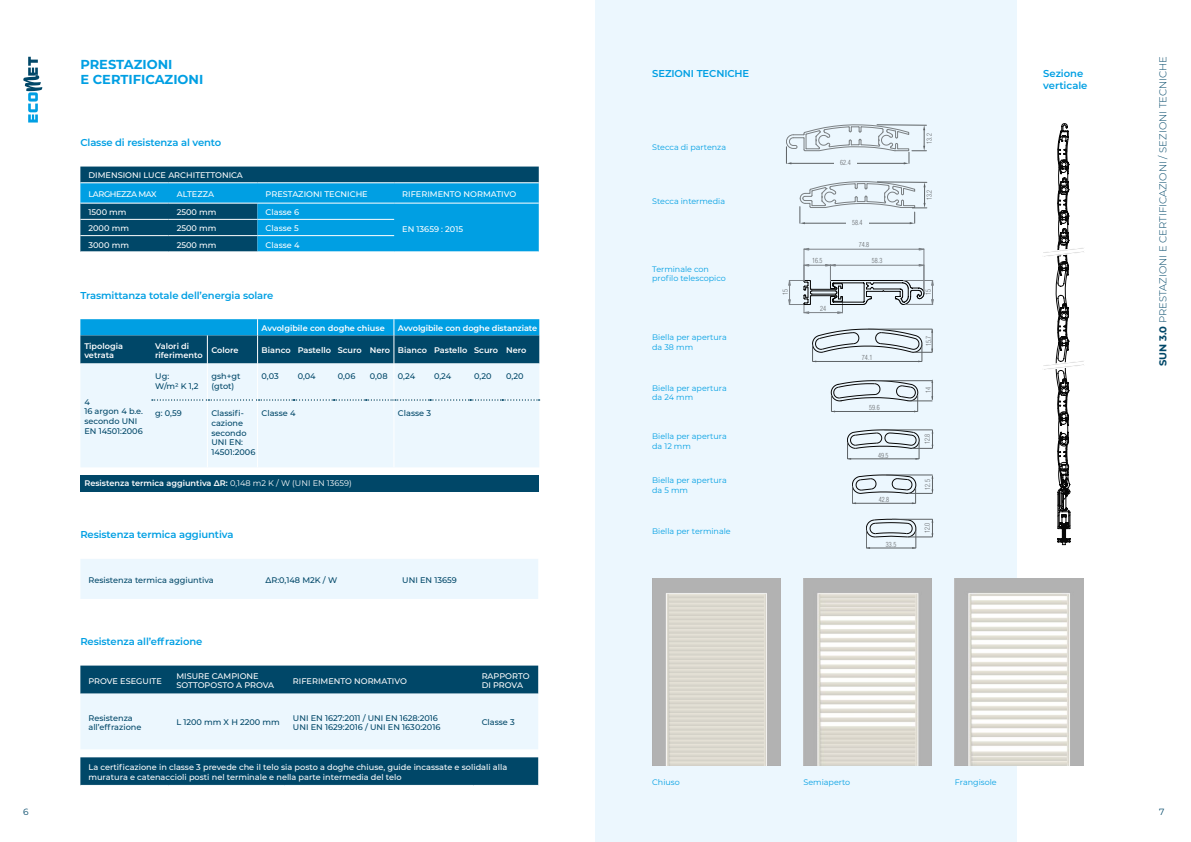
<style>
.page{position:relative;width:1191px;height:842px;background:#fff}
.page>*{position:absolute;margin:0;border:0;box-sizing:border-box;transform-origin:0 0}
.t1{font:700 13px/15px "Montserrat";color:#009fe3}
.t2{font:600 10px/12px "Montserrat";letter-spacing:-.01em;color:#009fe3}
.t3{font:300 10px "Montserrat";color:#004768}
.t4{font:9px "Montserrat";color:#004768}
.t5{font:500 8.2px/9.8px "Montserrat";color:#fff}
.t6{font:500 8.2px/9.8px "Montserrat";color:#004768}
.t7{font:600 8.2px/9.8px "Montserrat";color:#fff}
.t8{font:500 8.2px "Montserrat";letter-spacing:-.05em;color:#fff}
.t9{font:8px/9.6px "Montserrat";color:#009fe3}
.t10{font:300 condensed 6.9px "Helvetica";color:#727070}
.s1{font-weight:400}
.s2{font-weight:700}
</style>
<div class="page">
<svg style="left:23px;top:57px;width:19px;height:66px"></svg>
<svg style="left:80px;top:167px;width:459px;height:85px;background:#067eb3"></svg>
<hr style="left:80px;top:182px;width:89px;height:1px;background:#fff">
<hr style="left:169px;top:182px;width:88px;height:1px;background:#fff">
<hr style="left:257px;top:182px;width:137px;height:1px;background:#fff">
<hr style="left:394px;top:182px;width:145px;height:1px;background:#fff">
<hr style="left:80px;top:203px;width:89px;height:1px;background:#fff">
<hr style="left:169px;top:203px;width:88px;height:1px;background:#fff">
<hr style="left:257px;top:203px;width:137px;height:1px;background:#fff">
<hr style="left:394px;top:203px;width:145px;height:1px;background:#fff">
<hr style="left:80px;top:219px;width:89px;height:1px;background:#fff">
<hr style="left:169px;top:219px;width:88px;height:1px;background:#fff">
<hr style="left:257px;top:219px;width:137px;height:1px;background:#fff">
<hr style="left:80px;top:235px;width:89px;height:1px;background:#fff">
<hr style="left:169px;top:235px;width:88px;height:1px;background:#fff">
<hr style="left:257px;top:235px;width:137px;height:1px;background:#fff">
<div style="left:80px;top:363px;width:459px;height:104px;background:#ecf7fe"></div>
<div style="left:80px;top:475px;width:459px;height:17px;background:#004768"></div>
<svg style="left:152px;top:399px;width:387px;height:2px"></svg>
<hr style="left:393px;top:363px;width:1px;height:37px;background:#fff">
<hr style="left:393px;top:400px;width:1px;height:67px;background:#fff">
<hr style="left:257px;top:363px;width:1px;height:37px;background:#fff">
<hr style="left:257px;top:400px;width:1px;height:67px;background:#fff">
<svg style="left:80px;top:319px;width:459px;height:44px;background:#046996"></svg>
<hr style="left:207px;top:363px;width:1px;height:37px;background:#fff">
<hr style="left:207px;top:400px;width:1px;height:67px;background:#fff">
<div style="left:595px;top:0;width:421px;height:842px;background:#ecf7fe"></div>
<svg style="left:812px;top:329px;width:121px;height:33px"></svg>
<svg style="left:831px;top:379px;width:102px;height:33px"></svg>
<svg style="left:847px;top:429px;width:86px;height:31px"></svg>
<svg style="left:852px;top:475px;width:81px;height:29px"></svg>
<svg style="left:866px;top:519px;width:67px;height:29px"></svg>
<hr style="left:866px;top:548px;width:50px;height:1px;background:#646565">
<svg style="left:786px;top:124px;width:140px;height:40px"></svg>
<svg style="left:799px;top:181px;width:128px;height:43px"></svg>
<hr style="left:835px;top:265px;width:84px;height:1px;background:#888889">
<hr style="left:833px;top:302px;width:30px;height:1px;background:#080808">
<hr style="left:833px;top:283px;width:30px;height:1px;background:#080808">
<hr style="left:831px;top:280px;width:71px;height:1px;background:#080808">
<hr style="left:831px;top:304px;width:32px;height:1px;background:#080808">
<svg style="left:863px;top:264px;width:70px;height:41px"></svg>
<svg style="left:788px;top:264px;width:55px;height:50px"></svg>
<hr style="left:923px;top:249px;width:1px;height:44px;background:#888889">
<hr style="left:804px;top:249px;width:1px;height:32px;background:#888889">
<hr style="left:809px;top:249px;width:110px;height:1px;background:#888889">
<svg style="left:919px;top:248px;width:6px;height:2px"></svg>
<svg style="left:803px;top:248px;width:6px;height:2px"></svg>
<svg style="left:1043px;top:123px;width:41px;height:422px"></svg>
<img style="left:652px;top:578px;width:128px;height:188px">
<img style="left:803px;top:578px;width:128px;height:188px">
<img style="left:955px;top:578px;width:128px;height:188px">
<svg style="left:80px;top:666px;width:458px;height:119px;background:#23607d"></svg>
<div style="left:80px;top:694px;width:458px;height:55px;background:#ecf7fe"></div>
<div style="left:80px;top:559px;width:458px;height:40px;background:#ecf7fe"></div>
<h1 class="t1" style="left:80px;top:57px;width:124px">PRESTAZIONI<br>E CERTIFICAZIONI</h1>
<p class="t2" style="left:80px;top:136px;width:142px">Classe di resistenza al vento</p>
<p class="t5" style="left:88px;top:170px;width:156px">DIMENSIONI LUCE ARCHITETTONICA</p>
<p class="t8" style="left:88px;top:188px;width:70px">LARGHEZZA MAX</p>
<p class="t5" style="left:177px;top:189px;width:39px">ALTEZZA</p>
<p class="t5" style="left:266px;top:189px;width:104px">PRESTAZIONI TECNICHE</p>
<p class="t5" style="left:402px;top:189px;width:115px">RIFERIMENTO NORMATIVO</p>
<p class="t5" style="left:88px;top:207px;width:40px">1500 mm</p>
<p class="t5" style="left:177px;top:207px;width:41px">2500 mm</p>
<p class="t5" style="left:266px;top:207px;width:35px">Classe 6</p>
<p class="t5" style="left:88px;top:223px;width:42px">2000 mm</p>
<p class="t5" style="left:177px;top:223px;width:41px">2500 mm</p>
<p class="t5" style="left:266px;top:223px;width:35px">Classe 5</p>
<p class="t5" style="left:402px;top:223px;width:62px">EN 13659 : 2015</p>
<p class="t5" style="left:88px;top:240px;width:42px">3000 mm</p>
<p class="t5" style="left:177px;top:240px;width:41px">2500 mm</p>
<p class="t5" style="left:266px;top:240px;width:35px">Classe 4</p>
<p class="t2" style="left:80px;top:289px;width:194px">Trasmittanza totale dell’energia solare</p>
<p class="t7" style="left:261px;top:323px;width:125px">Avvolgibile con doghe chiuse</p>
<p class="t7" style="left:398px;top:323px;width:141px">Avvolgibile con doghe distanziate</p>
<p class="t7" style="left:84px;top:340px;width:40px">Tipologia vetrata</p>
<p class="t7" style="left:155px;top:340px;width:49px">Valori di riferimento</p>
<p class="t7" style="left:211px;top:345px;width:29px">Colore</p>
<p class="t7" style="left:261px;top:345px;width:266px">Bianco Pastello Scuro Nero Bianco Pastello Scuro Nero</p>
<p class="t6" style="left:155px;top:371px;width:45px">Ug:<br>W/m2 K 1,2</p>
<p class="t6" style="left:211px;top:371px;width:31px">gsh+gt (gtot)</p>
<p class="t6" style="left:261px;top:371px;width:19px">0,03</p>
<p class="t6" style="left:298px;top:371px;width:19px">0,04</p>
<p class="t6" style="left:338px;top:371px;width:19px">0,06</p>
<p class="t6" style="left:370px;top:371px;width:19px">0,08</p>
<p class="t6" style="left:398px;top:371px;width:19px">0,24</p>
<p class="t6" style="left:434px;top:371px;width:19px">0,24</p>
<p class="t6" style="left:474px;top:371px;width:19px">0,20</p>
<p class="t6" style="left:506px;top:371px;width:19px">0,20</p>
<p class="t6" style="left:155px;top:408px;width:28px">g: 0,59</p>
<p class="t6" style="left:211px;top:408px;width:46px">Classifi&shy;cazione secondo<br>UNI EN:<br>14501:2006</p>
<p class="t6" style="left:261px;top:408px;width:35px">Classe 4</p>
<p class="t6" style="left:398px;top:408px;width:35px">Classe 3</p>
<p class="t7" style="left:84px;top:478px;width:269px">Resistenza termica aggiuntiva ΔR: <span class="s1">0,148 m2 K / W (UNI EN 13659)</span></p>
<p class="t6" style="left:84px;top:397px;width:60px">4<br>16 argon 4 b.e. secondo UNI<br>EN 14501:2006</p>
<p class="t2" style="left:80px;top:528px;width:155px">Resistenza termica aggiuntiva</p>
<p class="t6" style="left:88px;top:575px;width:127px">Resistenza termica aggiuntiva</p>
<p class="t6" style="left:265px;top:575px;width:73px">ΔR:0,148 M2K / W</p>
<p class="t6" style="left:402px;top:575px;width:56px">UNI EN 13659</p>
<p class="t2" style="left:80px;top:635px;width:124px">Resistenza all’effrazione</p>
<p class="t5" style="left:88px;top:675px;width:75px">PROVE ESEGUITE</p>
<p class="t5" style="left:176px;top:670px;width:99px">MISURE CAMPIONE<br>SOTTOPOSTO A PROVA</p>
<p class="t5" style="left:293px;top:675px;width:115px">RIFERIMENTO NORMATIVO</p>
<p class="t5" style="left:482px;top:670px;width:49px">RAPPORTO<br>DI PROVA</p>
<p class="t6" style="left:88px;top:712px;width:54px">Resistenza all’effrazione</p>
<p class="t6" style="left:176px;top:717px;width:105px">L 1200 mm X H 2200 mm</p>
<p class="t6" style="left:293px;top:712px;width:149px">UNI EN 1627:2011 / UNI EN 1628:2016<br>UNI EN 1629:2016 / UNI EN 1630:2016</p>
<p class="t6" style="left:481px;top:717px;width:35px">Classe 3</p>
<p class="t5" style="left:88px;top:762px;width:420px">La certificazione in classe 3 prevede che il telo sia posto a doghe chiuse, guide incassate e solidali alla muratura e catenaccioli posti nel terminale e nella parte intermedia del telo</p>
<p class="t2" style="left:652px;top:67px;width:99px">SEZIONI TECNICHE</p>
<p class="t2" style="left:1043px;top:67px;width:46px">Sezione verticale</p>
<p class="t9" style="left:652px;top:142px;width:75px">Stecca di partenza</p>
<p class="t9" style="left:652px;top:196px;width:74px">Stecca intermedia</p>
<p class="t9" style="left:652px;top:264px;width:75px">Terminale con profilo telescopico</p>
<p class="t9" style="left:652px;top:332px;width:76px">Biella per apertura da 38 mm</p>
<p class="t9" style="left:652px;top:383px;width:76px">Biella per apertura da 24 mm</p>
<p class="t9" style="left:652px;top:431px;width:76px">Biella per apertura da 12 mm</p>
<p class="t9" style="left:652px;top:475px;width:76px">Biella per apertura da 5 mm</p>
<p class="t9" style="left:652px;top:526px;width:80px">Biella per terminale</p>
<p class="t10" style="left:840px;top:158px;width:12px">62.4</p>
<p class="t10" style="left:852px;top:218px;width:12px">58.4</p>
<p class="t10" style="left:858px;top:240px;width:12px">74.8</p>
<p class="t10" style="left:812px;top:257px;width:12px">16.5</p>
<p class="t10" style="left:872px;top:257px;width:12px">58.3</p>
<p class="t10" style="left:925px;top:144px;width:12px;rotate:-90deg">13.2</p>
<p class="t10" style="left:925px;top:200px;width:12px;rotate:-90deg">13.2</p>
<p class="t10" style="left:781px;top:295px;width:8px;rotate:-90deg">15</p>
<p class="t10" style="left:924px;top:295px;width:8px;rotate:-90deg">15</p>
<p class="t10" style="left:820px;top:304px;width:8px">24</p>
<p class="t10" style="left:862px;top:354px;width:12px">74.1</p>
<p class="t10" style="left:869px;top:404px;width:12px">59.6</p>
<p class="t10" style="left:878px;top:451px;width:12px">49.5</p>
<p class="t10" style="left:878px;top:495px;width:12px">42.8</p>
<p class="t10" style="left:886px;top:540px;width:12px">33.5</p>
<p class="t10" style="left:924px;top:346px;width:12px;rotate:-90deg">15.7</p>
<p class="t10" style="left:924px;top:393px;width:8px;rotate:-90deg">14</p>
<p class="t10" style="left:923px;top:444px;width:12px;rotate:-90deg">12.8</p>
<p class="t10" style="left:923px;top:489px;width:12px;rotate:-90deg">12.5</p>
<p class="t10" style="left:923px;top:533px;width:12px;rotate:-90deg">12.0</p>
<p class="t3" style="left:1156px;top:366px;width:312px;rotate:-90deg"><span class="s2">SUN 3.0</span> PRESTAZIONI E CERTIFICAZIONI / SEZIONI TECNICHE</p>
<p class="t9" style="left:652px;top:777px;width:29px">Chiuso</p>
<p class="t9" style="left:803px;top:777px;width:48px">Semiaperto</p>
<p class="t9" style="left:955px;top:777px;width:43px">Frangisole</p>
<p class="t4" style="left:23px;top:805px;width:7px">6</p>
<p class="t4" style="left:1159px;top:805px;width:7px">7</p>
</div>
